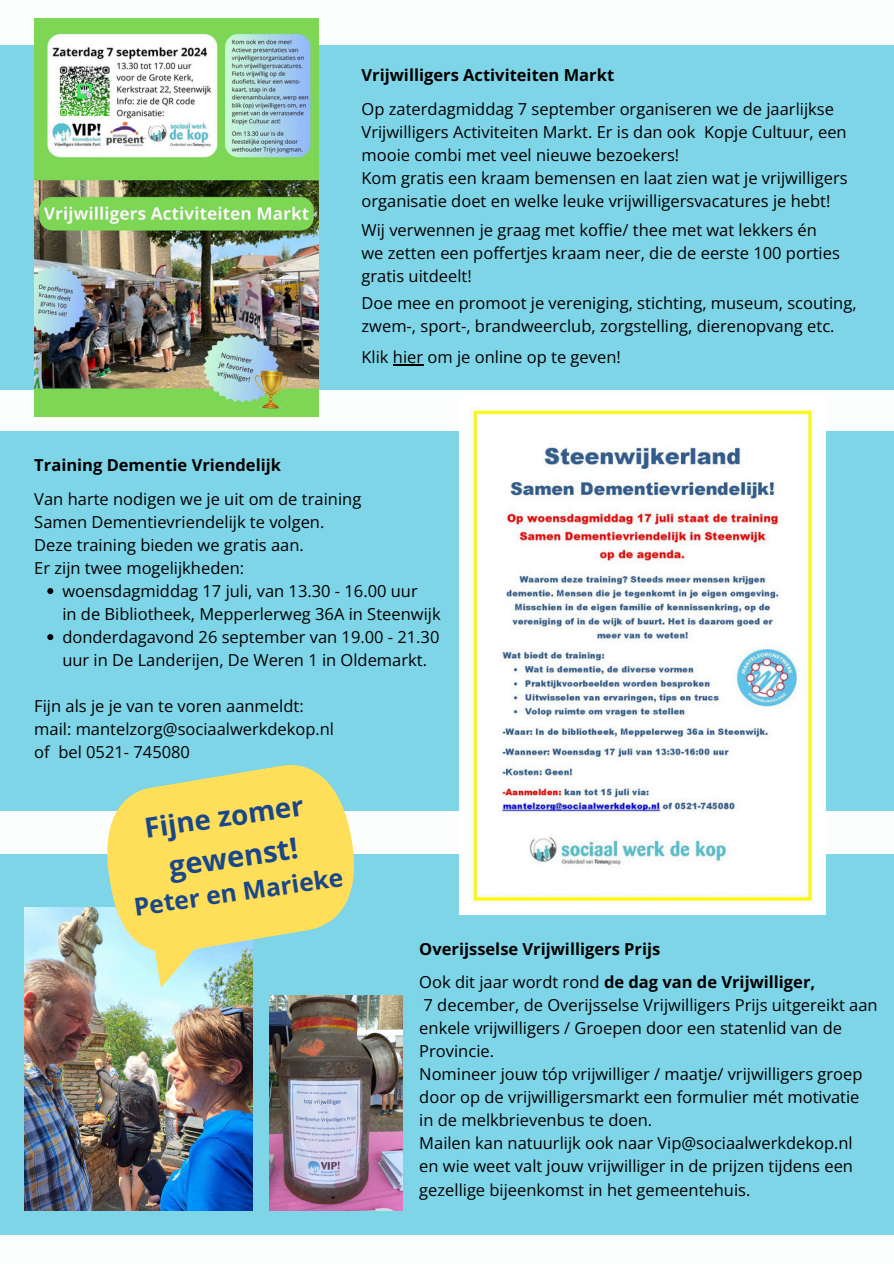
<style>
.page{position:relative;width:894px;height:1264px;background:#fff}
.page>*{position:absolute;margin:0;border:0;box-sizing:border-box;transform-origin:0 0}
.t1{font:700 28.95px "Open Sans";color:#1a4789}
.t2{font:700 27.6px "Open Sans";color:#1a4789}
.t3{font:700 24.6px "Open Sans";color:#1a4789}
.t4{font:16.5px/23px "Open Sans";color:#000}
.t5{font:700 16.5px "Open Sans";color:#000}
.s1{font-weight:400}
</style>
<div class="page">
<div style="left:0;top:46px;width:893px;height:344px;background:#7ed5e8"></div>
<div style="left:0;top:431px;width:893px;height:379px;background:#7ed5e8"></div>
<div style="left:0;top:854px;width:893px;height:380px;background:#7ed5e8"></div>
<img style="left:25px;top:907px;width:227px;height:303px">
<svg style="left:100px;top:765px;width:261px;height:185px;fill:#ffde59"></svg>
<img style="left:34px;top:19px;width:284px;height:397px">
<img style="left:459px;top:409px;width:366px;height:505px">
<img style="left:269px;top:995px;width:133px;height:215px">
<hr style="left:393px;top:364px;width:30px;height:2px;background:#000">
<svg style="left:47px;top:588px;width:6px;height:6px"></svg>
<svg style="left:47px;top:634px;width:6px;height:6px"></svg>
<p class="t5" style="left:361px;top:64px;width:254px">Vrijwilligers Activiteiten Markt</p>
<p class="t4" style="left:361px;top:97px;width:486px">Op zaterdagmiddag 7 september organiseren we de jaarlijkse<br>Vrijwilligers Activiteiten Markt. Er is dan ook Kopje Cultuur, een mooie combi met veel nieuwe bezoekers!</p>
<p class="t4" style="left:361px;top:166px;width:487px">Kom gratis een kraam bemensen en laat zien wat je vrijwilligers organisatie doet en welke leuke vrijwilligersvacatures je hebt!</p>
<p class="t4" style="left:361px;top:218px;width:457px">Wij verwennen je graag met koffie/ thee met wat lekkers én</p>
<p class="t4" style="left:361px;top:241px;width:480px">we zetten een poffertjes kraam neer, die de eerste 100 porties gratis uitdeelt!</p>
<p class="t4" style="left:361px;top:291px;width:496px">Doe mee en promoot je vereniging, stichting, museum, scouting, zwem-, sport-, brandweerclub, zorgstelling, dierenopvang etc.</p>
<p class="t4" style="left:361px;top:345px;width:261px">Klik hier om je online op te geven!</p>
<p class="t5" style="left:34px;top:453px;width:248px">Training Dementie Vriendelijk</p>
<p class="t4" style="left:34px;top:486px;width:328px">Van harte nodigen we je uit om de training</p>
<p class="t4" style="left:34px;top:509px;width:291px">Samen Dementievriendelijk te volgen.</p>
<p class="t4" style="left:34px;top:532px;width:271px">Deze training bieden we gratis aan.</p>
<p class="t4" style="left:34px;top:555px;width:211px">Er zijn twee mogelijkheden:</p>
<p class="t4" style="left:62px;top:578px;width:379px">woensdagmiddag 17 juli, van 13.30 - 16.00 uur<br>in de Bibliotheek, Mepperlerweg 36A in Steenwijk</p>
<p class="t4" style="left:62px;top:624px;width:378px">donderdagavond 26 september van 19.00 - 21.30 uur in De Landerijen, De Weren 1 in Oldemarkt.</p>
<p class="t4" style="left:34px;top:693px;width:271px">Fijn als je je van te voren aanmeldt:</p>
<h1 class="t4" style="left:34px;top:716px;width:301px">mail: mantelzorg@sociaalwerkdekop.nl</h1>
<p class="t4" style="left:34px;top:739px;width:157px">of bel 0521- 745080</p>
<p class="t2" style="left:142px;top:808px;width:162px;rotate:-8deg">Fijne zomer</p>
<p class="t1" style="left:166px;top:845px;width:131px;rotate:-8deg">gewenst!</p>
<p class="t3" style="left:132px;top:889px;width:212px;rotate:-8deg">Peter en Marieke</p>
<h2 class="t5" style="left:419px;top:937px;width:242px">Overijsselse Vrijwilligers Prijs</h2>
<p class="t5" style="left:419px;top:970px;width:397px"><span class="s1">Ook dit jaar wordt rond</span> de dag van de Vrijwilliger,</p>
<p class="t4" style="left:419px;top:993px;width:459px">7 december, de Overijsselse Vrijwilligers Prijs uitgereikt aan enkele vrijwilligers / Groepen door een statenlid van de<br>Provincie.</p>
<p class="t4" style="left:419px;top:1062px;width:444px">Nomineer jouw tóp vrijwilliger / maatje/ vrijwilligers groep door op de vrijwilligersmarkt een formulier mét motivatie</p>
<p class="t4" style="left:419px;top:1108px;width:234px">in de melkbrievenbus te doen.</p>
<p class="t4" style="left:419px;top:1131px;width:435px">Mailen kan natuurlijk ook naar Vip@sociaalwerkdekop.nl</p>
<p class="t4" style="left:419px;top:1154px;width:435px">en wie weet valt jouw vrijwilliger in de prijzen tijdens een gezellige bijeenkomst in het gemeentehuis.</p>
</div>
